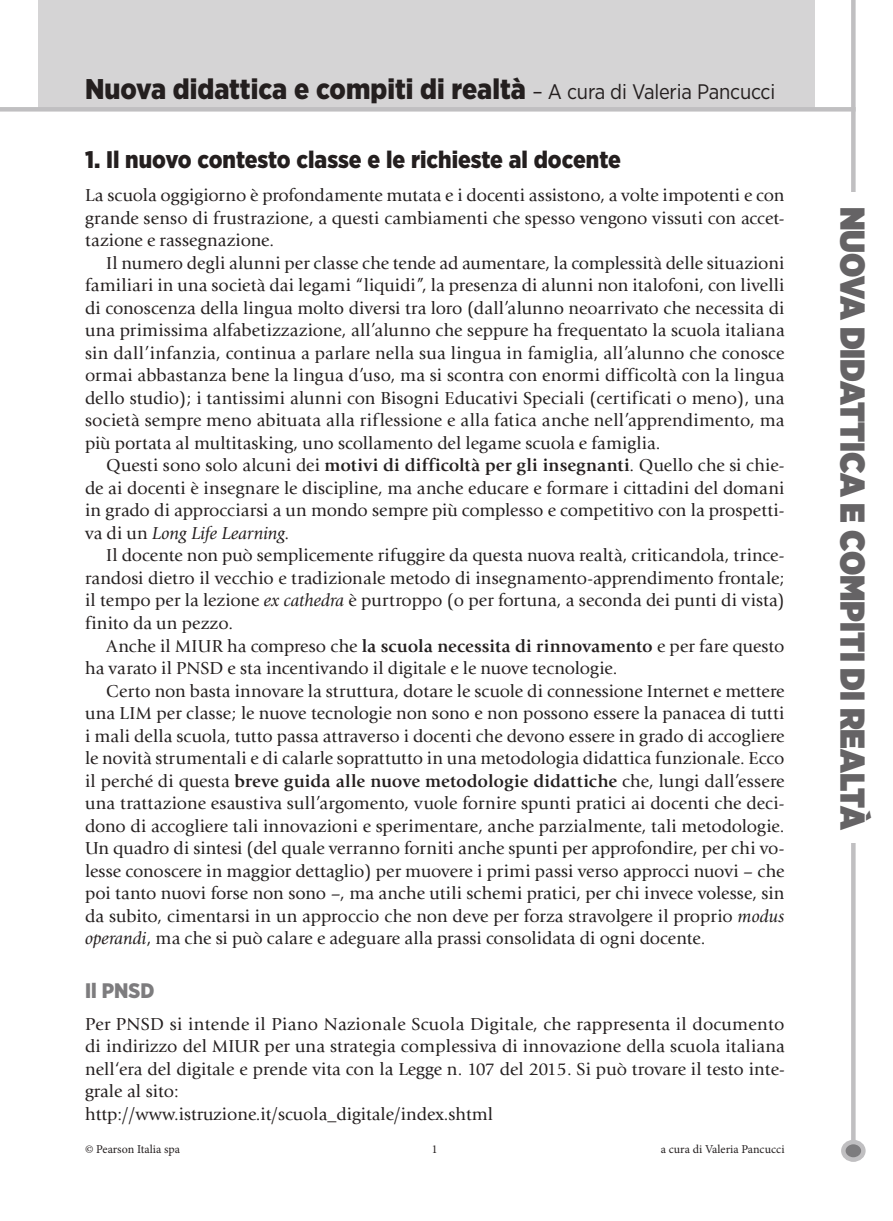
<style>
.page{position:relative;width:893px;height:1221px;background:#fff}
.page>*{position:absolute;margin:0;border:0;box-sizing:border-box;transform-origin:0 0}
.t1{font:900 34.5px "Gotham Narrow";color:#656365}
.t2{font:900 28.5px "Gotham Narrow";color:#241f1f}
.t3{font:900 24px "Gotham Narrow";color:#241f1f}
.t4{font:900 21px "Gotham Narrow";color:#7d7c7e}
.t5{font:18px/22.5px "Giovanni";letter-spacing:.005em;color:#241f1f;text-align:justify}
.t6{font:12px "Minion Pro";color:#241f1f}
.s1{font-weight:400;font-size:21px}
.s2{font-weight:700}
.s3{font-style:italic}
</style>
<div class="page">
<div style="left:851px;top:0;width:5px;height:1161px;background:#c0bfc1"></div>
<svg style="left:843px;top:1141px;width:20px;height:18px"></svg>
<div style="left:841px;top:1139px;width:25px;height:22px;border:4px solid #c0bfc1;border-radius:50%"></div>
<div style="left:831px;top:192px;width:46px;height:651px;background:#fff"></div>
<div style="left:38px;top:0;width:777px;height:109px;background:#d5d4d5"></div>
<div style="left:0;top:107px;width:856px;height:5px;background:#c0bfc1"></div>
<h2 class="t2" style="left:85px;top:72px;width:692px">Nuova didattica e compiti di realtà <span class="s1">– A cura di Valeria Pancucci</span></h2>
<h3 class="t3" style="left:85px;top:145px;width:537px">1. Il nuovo contesto classe e le richieste al docente</h3>
<p class="t5" style="left:85px;top:184px;width:701px">La scuola oggigiorno è profondamente mutata e i docenti assistono, a volte impotenti e con grande senso di frustrazione, a questi cambiamenti che spesso vengono vissuti con accet&shy;tazione e rassegnazione.</p>
<p class="t5" style="left:85px;top:252px;width:701px;text-indent:21px">Il numero degli alunni per classe che tende ad aumentare, la complessità delle situazioni familiari in una società dai legami “liquidi”, la presenza di alunni non italofoni, con livelli di conoscenza della lingua molto diversi tra loro (dall’alunno neoarrivato che necessita di una primissima alfabetizzazione, all’alunno che seppure ha frequentato la scuola italiana sin dall’infanzia, continua a parlare nella sua lingua in famiglia, all’alunno che conosce ormai abbastanza bene la lingua d’uso, ma si scontra con enormi difficoltà con la lingua dello studio); i tantissimi alunni con Bisogni Educativi Speciali (certificati o meno), una società sempre meno abituata alla riflessione e alla fatica anche nell’apprendimento, ma più portata al multitasking, uno scollamento del legame scuola e famiglia.</p>
<p class="t5" style="left:85px;top:454px;width:701px;text-indent:21px">Questi sono solo alcuni dei <span class="s2">motivi di difficoltà per gli insegnanti</span>. Quello che si chie&shy;de ai docenti è insegnare le discipline, ma anche educare e formare i cittadini del domani in grado di approcciarsi a un mondo sempre più complesso e competitivo con la prospetti&shy;va di un <span class="s3">Long Life Learning</span>.</p>
<p class="t5" style="left:85px;top:544px;width:701px;text-indent:21px">Il docente non può semplicemente rifuggire da questa nuova realtà, criticandola, trince&shy;randosi dietro il vecchio e tradizionale metodo di insegnamento-apprendimento frontale; il tempo per la lezione <span class="s3">ex cathedra</span> è purtroppo (o per fortuna, a seconda dei punti di vista) finito da un pezzo.</p>
<p class="t5" style="left:85px;top:634px;width:701px;text-indent:21px">Anche il MIUR ha compreso che <span class="s2">la scuola necessita di rinnovamento</span> e per fare questo ha varato il PNSD e sta incentivando il digitale e le nuove tecnologie.</p>
<p class="t5" style="left:85px;top:679px;width:701px;text-indent:21px">Certo non basta innovare la struttura, dotare le scuole di connessione Internet e mettere una LIM per classe; le nuove tecnologie non sono e non possono essere la panacea di tutti i mali della scuola, tutto passa attraverso i docenti che devono essere in grado di accogliere le novità strumentali e di calarle soprattutto in una metodologia didattica funzionale. Ecco il perché di questa <span class="s2">breve guida alle nuove metodologie didattiche</span> che, lungi dall’essere una trattazione esaustiva sull’argomento, vuole fornire spunti pratici ai docenti che deci&shy;dono di accogliere tali innovazioni e sperimentare, anche parzialmente, tali metodologie.<br>Un quadro di sintesi (del quale verranno forniti anche spunti per approfondire, per chi vo&shy;lesse conoscere in maggior dettaglio) per muovere i primi passi verso approcci nuovi – che poi tanto nuovi forse non sono –, ma anche utili schemi pratici, per chi invece volesse, sin da subito, cimentarsi in un approccio che non deve per forza stravolgere il proprio <span class="s3">modus operandi</span>, ma che si può calare e adeguare alla prassi consolidata di ogni docente.</p>
<p class="t4" style="left:85px;top:977px;width:71px">Il PNSD</p>
<p class="t5" style="left:85px;top:1012px;width:701px;text-align:left">Per PNSD si intende il Piano Nazionale Scuola Digitale, che rappresenta il documento di indirizzo del MIUR per una strategia complessiva di innovazione della scuola italiana nell‘era del digitale e prende vita con la Legge n. 107 del 2015. Si può trovare il testo inte&shy;grale al sito:<br>http://www.istruzione.it/scuola_digitale/index.shtml</p>
<p class="t6" style="left:85px;top:1141px;width:96px">© Pearson Italia spa</p>
<p class="t6" style="left:432px;top:1141px;width:7px">1</p>
<p class="t6" style="left:661px;top:1141px;width:125px">a cura di Valeria Pancucci</p>
<h1 class="t1" style="left:874px;top:206px;width:625px;rotate:90deg">NUOVA DIDATTICA E COMPITI DI REALTÀ</h1>
</div>
